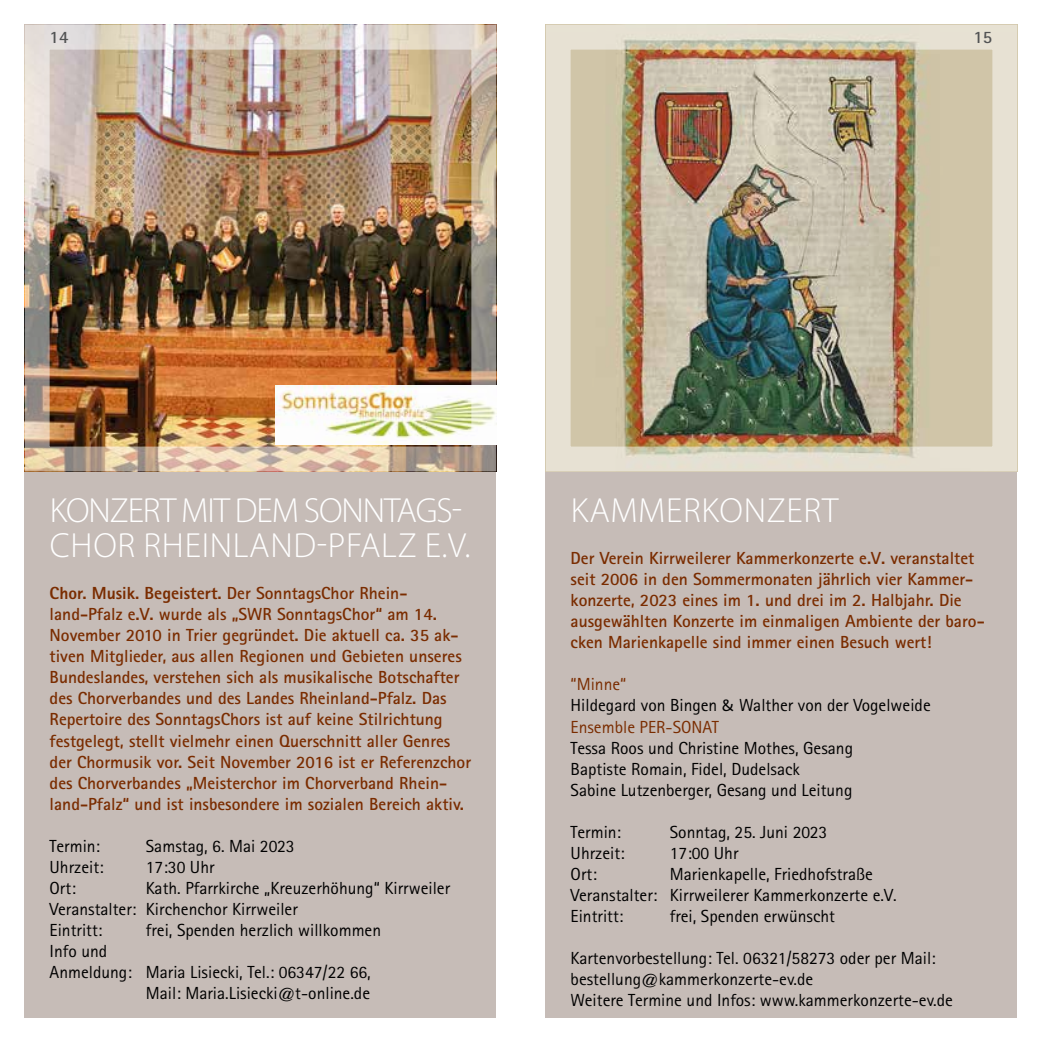
<style>
.page{position:relative;width:1042px;height:1042px;background:#fff}
.page>*{position:absolute;margin:0;border:0;box-sizing:border-box;transform-origin:0 0}
.t1{font:300 35px/35px "Myriad Pro";letter-spacing:-.03em;color:#fff}
.t2{font:300 35px "Myriad Pro";letter-spacing:.02em;color:#fff}
.t3{font:700 17.5px/21px "Rotis Sans Serif Std";color:#7a2c00}
.t4{font:17.5px/21px "Rotis Sans Serif Std";color:#000}
.t5{font:700 17.5px "Rotis Sans Serif Std";color:#525354}
.s1{font-weight:800}
.s2{color:#7a2c00}
.s3{font-family:"The Sans B5 Plain";font-size:15.75px}
</style>
<div class="page">
<div style="left:546px;top:25px;width:471px;height:992px;background:#c6bcb7"></div>
<div style="left:25px;top:25px;width:471px;height:992px;background:#c6bcb7"></div>
<img style="left:51px;top:51px;width:419px;height:394px">
<img style="left:276px;top:386px;width:194px;height:58px">
<div style="left:25px;top:25px;width:471px;height:446px;border:25px solid #fff"></div>
<img style="left:572px;top:51px;width:419px;height:394px">
<div style="left:546px;top:25px;width:471px;height:446px;border:25px solid #fff"></div>
<p class="t5" style="left:50px;top:26px;width:20px">14</p>
<p class="t5" style="left:973px;top:26px;width:20px">15</p>
<h1 class="t1" style="left:50px;top:493px;width:422px">KONZERT MIT DEM SONNTAGS-<br>CHOR RHEINLAND-PFALZ E.V.</h1>
<p class="t3" style="left:50px;top:583px;width:423px"><span class="s1">Chor. Musik. Begeistert.</span> Der SonntagsChor Rhein&shy;land-Pfalz e.V. wurde als „SWR SonntagsChor“ am 14.<br>November 2010 in Trier gegründet. Die aktuell ca. 35 ak&shy;tiven Mitglieder, aus allen Regionen und Gebieten unseres Bundeslandes, verstehen sich als musikalische Botschafter des Chorverbandes und des Landes Rheinland-Pfalz. Das Repertoire des SonntagsChors ist auf keine Stilrichtung festgelegt, stellt vielmehr einen Querschnitt aller Genres der Chormusik vor. Seit November 2016 ist er Referenzchor des Chorverbandes „Meisterchor im Chorverband Rhein&shy;land-Pfalz“ und ist insbesondere im sozialen Bereich aktiv.</p>
<p class="t4" style="left:50px;top:835px;width:52px">Termin:</p>
<p class="t4" style="left:146px;top:835px;width:150px">Samstag, 6. Mai 2023</p>
<p class="t4" style="left:50px;top:856px;width:56px">Uhrzeit:</p>
<p class="t4" style="left:146px;top:856px;width:70px">17:30 Uhr</p>
<p class="t4" style="left:50px;top:877px;width:28px">Ort:</p>
<p class="t4" style="left:50px;top:877px;width:402px;text-indent:96px">Kath. Pfarrkirche „Kreuzerhöhung“ Kirrweiler<br>Veranstalter: Kirchenchor Kirrweiler<br>Eintritt:</p>
<p class="t4" style="left:146px;top:919px;width:237px">frei, Spenden herzlich willkommen</p>
<p class="t4" style="left:50px;top:940px;width:59px">Info und</p>
<p class="t4" style="left:50px;top:961px;width:323px">Anmeldung: Maria Lisiecki, Tel.: 06347/22 66,</p>
<p class="t4" style="left:146px;top:982px;width:226px">Mail: Maria.Lisiecki@t-online.de</p>
<h1 class="t2" style="left:571px;top:490px;width:269px">KAMMERKONZERT</h1>
<p class="t3" style="left:570px;top:548px;width:416px">Der Verein Kirrweilerer Kammerkonzerte e.V. veranstaltet seit 2006 in den Sommermonaten jährlich vier Kammer&shy;konzerte, 2023 eines im 1. und drei im 2. Halbjahr. Die ausgewählten Konzerte im einmaligen Ambiente der baro&shy;cken Marienkapelle sind immer einen Besuch wert!</p>
<p class="t4" style="left:570px;top:674px;width:362px"><span class="s2">“Minne“<br></span>Hildegard von Bingen <span class="s3">&amp;</span> Walther von der Vogelweide<br><span class="s2">Ensemble PER-SONAT</span></p>
<p class="t4" style="left:570px;top:737px;width:284px">Tessa Roos und Christine Mothes, Gesang<br>Baptiste Romain, Fidel, Dudelsack<br>Sabine Lutzenberger, Gesang und Leitung</p>
<p class="t4" style="left:570px;top:821px;width:52px">Termin:</p>
<p class="t4" style="left:670px;top:821px;width:159px">Sonntag, 25. Juni 2023</p>
<p class="t4" style="left:570px;top:842px;width:56px">Uhrzeit:</p>
<p class="t4" style="left:670px;top:842px;width:70px">17:00 Uhr</p>
<p class="t4" style="left:570px;top:863px;width:28px">Ort:</p>
<p class="t4" style="left:570px;top:863px;width:328px;text-indent:99px">Marienkapelle, Friedhofstraße<br>Veranstalter: Kirrweilerer Kammerkonzerte e.V.<br>Eintritt:</p>
<p class="t4" style="left:670px;top:905px;width:167px">frei, Spenden erwünscht</p>
<p class="t4" style="left:570px;top:947px;width:384px">Kartenvorbestellung: Tel. 06321/58273 oder per Mail: bestellung@kammerkonzerte-ev.de<br>Weitere Termine und Infos: www.kammerkonzerte-ev.de</p>
</div>
